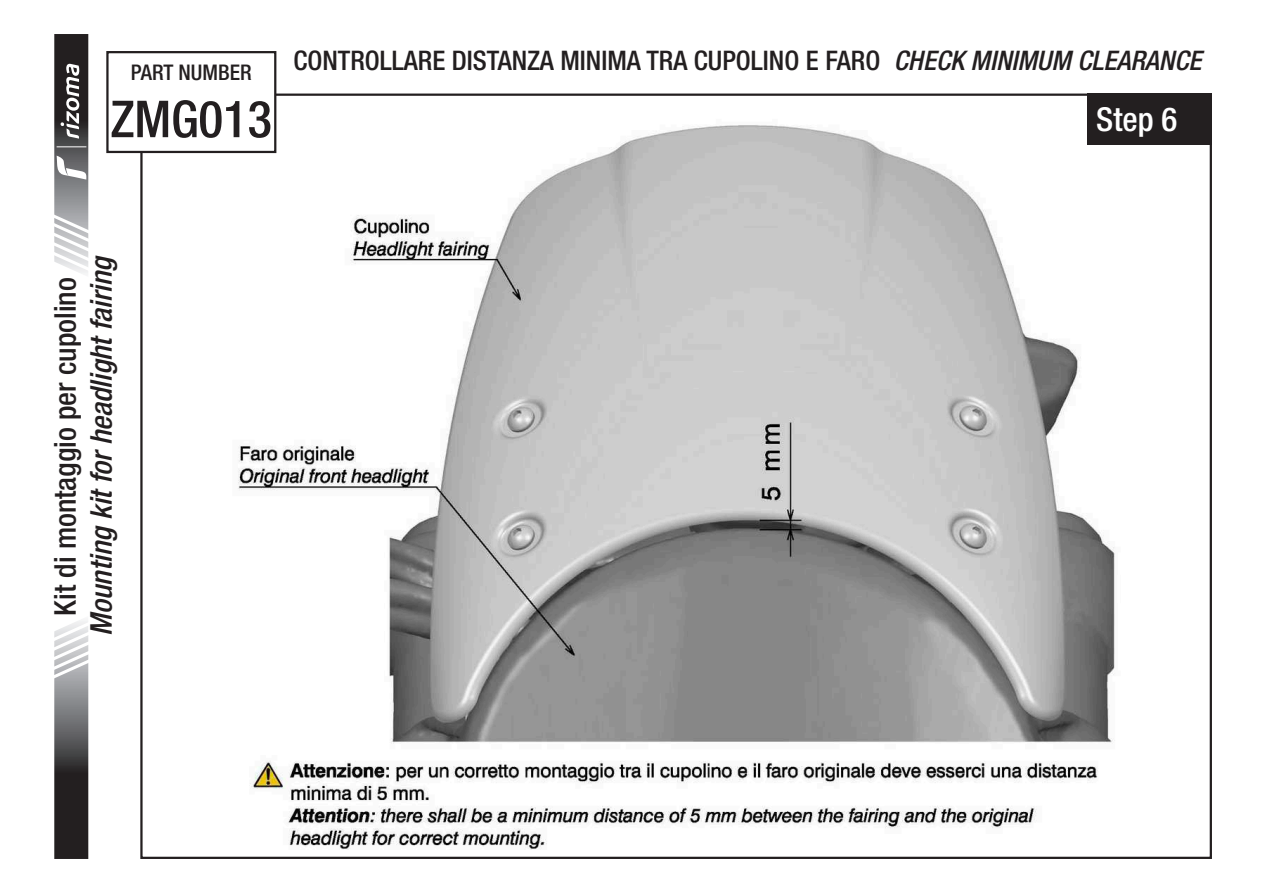
<style>
.page{position:relative;width:1263px;height:893px;background:#fff}
.page>*{position:absolute;margin:0;border:0;box-sizing:border-box;transform-origin:0 0}
.t1{font:500 condensed 51px "Helvetica Neue LT Std";color:#231f20}
.t2{font:500 condensed 33px "Helvetica Neue LT Std";color:#fff}
.t3{font:italic 500 condensed 30px "Helvetica Neue LT Std";color:#231f20}
.t4{font:500 condensed 30px "Helvetica Neue LT Std";color:#231f20}
.t5{font:500 condensed 27px "Helvetica Neue LT Std";color:#231f20}
.t6{font:500 condensed 21.6px "Helvetica Neue LT Std";color:#231f20}
.s1{font-style:italic}
</style>
<div class="page">
<img style="left:221px;top:103px;width:894px;height:746px">
<div style="left:1088px;top:94px;width:124px;height:51px;background:#231f20"></div>
<svg style="left:54px;top:620px;width:35px;height:239px;background:#706f70"></svg>
<svg style="left:54px;top:34px;width:35px;height:240px"></svg>
<div style="left:107px;top:52px;width:168px;height:100px;background:#fff"></div>
<div style="left:106px;top:51px;width:170px;height:102px;border:2px solid #231f20"></div>
<p class="t6" style="left:131px;top:59px;width:122px">PART NUMBER</p>
<p class="t5" style="left:293px;top:45px;width:909px">CONTROLLARE DISTANZA MINIMA TRA CUPOLINO E FARO <span class="s1">CHECK MINIMUM CLEARANCE</span></p>
<h1 class="t1" style="left:111px;top:89px;width:163px">ZMG013</h1>
<p class="t2" style="left:1096px;top:99px;width:83px">Step 6</p>
<p class="t4" style="left:47px;top:616px;width:340px;rotate:-90deg">Kit di montaggio per cupolino</p>
<p class="t3" style="left:83px;top:636px;width:382px;rotate:-90deg">Mounting kit for headlight fairing</p>
</div>
